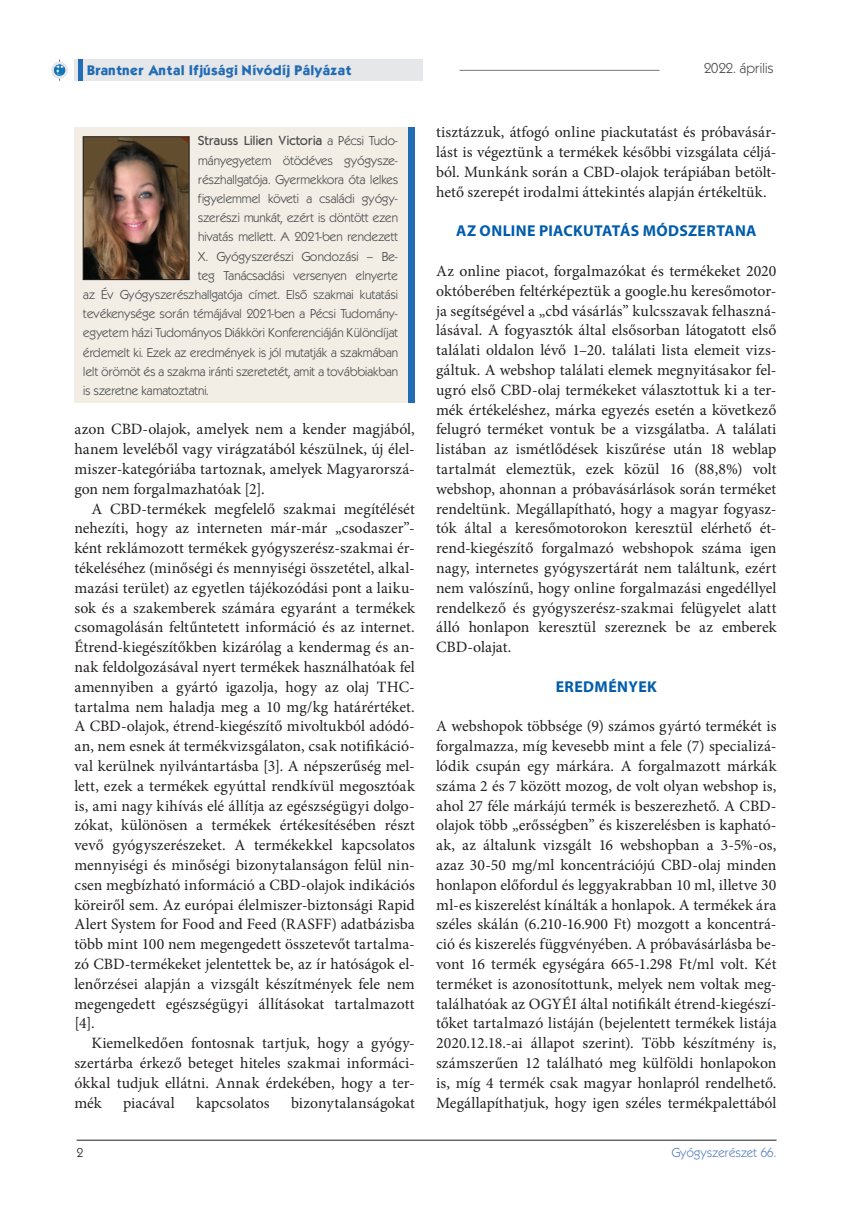
<style>
.page{position:relative;width:851px;height:1212px;background:#fff}
.page>*{position:absolute;margin:0;border:0;box-sizing:border-box;transform-origin:0 0}
.kenyér_tompa{font:15.75px/19.8px "Minion Pro";color:#231f20;text-align:justify}
.kenyér{font:15.75px/19.8px "Minion Pro";letter-spacing:.005em;color:#231f20;text-align:justify}
.alcím_1{font:700 15.75px "Myriad Pro";letter-spacing:.025em;color:#015dab}
.t1{font:15px "Kabel PFL";letter-spacing:.01em;color:#4b4c4d}
.t2{font:13.5px "Kabel PFL";letter-spacing:.005em;color:#4b4c4d}
.t3{font:13.5px "Kabel Md PFL";letter-spacing:.005em;color:#4b4c4d}
.t4{font:13.5px "Kabel PFL";letter-spacing:.01em;color:#5d83c2}
.t5{font:13.5px "Kabel PFL";color:#231f20}
.t6{font:700 12px "Kabel PFL";letter-spacing:.03em;color:#226cb5}
.s1{font-family:"Kabel PFL"}
</style>
<div class="page">
<div style="left:74px;top:60px;width:349px;height:21px;background:#e6e7e9"></div>
<hr style="left:79px;top:60px;width:4px;height:21px;background:#226cb5">
<svg style="left:51px;top:60px;width:17px;height:21px"></svg>
<hr style="left:77px;top:1140px;width:699px;height:1px;background:#231f20">
<hr style="left:459px;top:70px;width:200px;height:1px;background:#76787b">
<div style="left:74px;top:128px;width:341px;height:275px;background:#f2eee6"></div>
<img style="left:85px;top:139px;width:102px;height:139px">
<div style="left:83px;top:137px;width:106px;height:143px;border:1px solid #231f20"></div>
<div style="left:408px;top:128px;width:7px;height:275px;background:#226cb5"></div>
<p class="t6" style="left:87px;top:62px;width:265px">Brantner Antal Ifjúsági Nívódíj Pályázat</p>
<p class="t3" style="left:198px;top:133px;width:201px">Strauss Lilien Victoria <span class="s1">a Pécsi Tudo-</span></p>
<p class="t2" style="left:198px;top:153px;width:201px">mányegyetem ötödéves gyógysze-</p>
<p class="t2" style="left:198px;top:172px;width:201px">részhallgatója. Gyermekkora óta lelkes</p>
<p class="t2" style="left:198px;top:191px;width:201px">figyelemmel követi a családi gyógy-</p>
<p class="t2" style="left:198px;top:210px;width:201px">szerészi munkát, ezért is döntött ezen</p>
<p class="t2" style="left:198px;top:230px;width:201px">hivatás mellett. A 2021-ben rendezett</p>
<p class="t2" style="left:198px;top:249px;width:201px">X. Gyógyszerészi Gondozási – Be-</p>
<p class="t2" style="left:198px;top:268px;width:201px">teg Tanácsadási versenyen elnyerte</p>
<p class="t2" style="left:83px;top:287px;width:316px">az Év Gyógyszerészhallgatója címet. Első szakmai kutatási</p>
<p class="t2" style="left:83px;top:306px;width:316px">tevékenysége során témájával 2021-ben a Pécsi Tudomány-</p>
<p class="t2" style="left:83px;top:326px;width:316px">egyetem házi Tudományos Diákköri Konferenciáján Különdíjat</p>
<p class="t2" style="left:83px;top:345px;width:316px">érdemelt ki. Ezek az eredmények is jól mutatják a szakmában</p>
<p class="t2" style="left:83px;top:364px;width:316px">lelt örömöt és a szakma iránti szeretetét, amit a továbbiakban</p>
<p class="t2" style="left:83px;top:383px;width:127px">is szeretne kamatoztatni.</p>
<p class="kenyér" style="left:74px;top:419px;width:342px">azon CBD-olajok, amelyek nem a kender magjából, hanem leveléből vagy virágzatából készülnek, új élel&shy;miszer-kategóriába tartoznak, amelyek Magyarorszá&shy;gon nem forgalmazhatóak [2].</p>
<p class="kenyér" style="left:74px;top:499px;width:342px;text-indent:17px">A CBD-termékek megfelelő szakmai megítélését nehezíti, hogy az interneten már-már „csodaszer”- ként reklámozott termékek gyógyszerész-szakmai ér&shy;tékeléséhez (minőségi és mennyiségi összetétel, alkal&shy;mazási terület) az egyetlen tájékozódási pont a laiku&shy;sok és a szakemberek számára egyaránt a termékek csomagolásán feltűntetett információ és az internet.<br>Étrend-kiegészítőkben kizárólag a kendermag és an&shy;nak feldolgozásával nyert termékek használhatóak fel amennyiben a gyártó igazolja, hogy az olaj THC&shy;tartalma nem haladja meg a 10 mg/kg határértéket.<br>A CBD-olajok, étrend-kiegészítő mivoltukból adódó&shy;an, nem esnek át termékvizsgálaton, csak notifikáció&shy;val kerülnek nyilvántartásba [3]. A népszerűség mel&shy;lett, ezek a termékek egyúttal rendkívül megosztóak is, ami nagy kihívás elé állítja az egészségügyi dolgo&shy;zókat, különösen a termékek értékesítésében részt vevő gyógyszerészeket. A termékekkel kapcsolatos mennyiségi és minőségi bizonytalanságon felül nin&shy;csen megbízható információ a CBD-olajok indikációs köreiről sem. Az európai élelmiszer-biztonsági Rapid Alert System for Food and Feed (RASFF) adatbázisba több mint 100 nem megengedett összetevőt tartalma&shy;zó CBD-termékeket jelentettek be, az ír hatóságok el&shy;lenőrzései alapján a vizsgált készítmények fele nem megengedett egészségügyi állításokat tartalmazott [4].</p>
<p class="kenyér" style="left:74px;top:1033px;width:342px;text-indent:17px">Kiemelkedően fontosnak tartjuk, hogy a gyógy&shy;szertárba érkező beteget hiteles szakmai informáci&shy;ókkal tudjuk ellátni. Annak érdekében, hogy a ter&shy;mék</p>
<p class="kenyér" style="left:123px;top:1093px;width:53px">piacával</p>
<p class="kenyér" style="left:196px;top:1093px;width:75px">kapcsolatos</p>
<p class="kenyér" style="left:291px;top:1093px;width:125px">bizonytalanságokat</p>
<p class="t1" style="left:703px;top:60px;width:71px">2022. április</p>
<p class="kenyér" style="left:436px;top:122px;width:342px">tisztázzuk, átfogó online piackutatást és próbavásár&shy;lást is végeztünk a termékek későbbi vizsgálata céljá&shy;ból. Munkánk során a CBD-olajok terápiában betölt&shy;hető szerepét irodalmi áttekintés alapján értékeltük.</p>
<p class="alcím_1" style="left:456px;top:222px;width:302px">AZ ONLINE PIACKUTATÁS MÓDSZERTANA</p>
<p class="kenyér_tompa" style="left:436px;top:261px;width:342px">Az online piacot, forgalmazókat és termékeket 2020 októberében feltérképeztük a google.hu keresőmotor&shy;ja segítségével a „cbd vásárlás” kulcsszavak felhaszná&shy;lásával. A fogyasztók által elsősorban látogatott első találati oldalon lévő 1–20. találati lista elemeit vizs&shy;gáltuk. A webshop találati elemek megnyitásakor fel&shy;ugró első CBD-olaj termékeket választottuk ki a ter&shy;mék értékeléshez, márka egyezés esetén a következő felugró terméket vontuk be a vizsgálatba. A találati listában az ismétlődések kiszűrése után 18 weblap tartalmát elemeztük, ezek közül 16 (88,8%) volt webshop, ahonnan a próbavásárlások során terméket rendeltünk. Megállapítható, hogy a magyar fogyasz&shy;tók által a keresőmotorokon keresztül elérhető ét&shy;rend-kiegészítő forgalmazó webshopok száma igen nagy, internetes gyógyszertárát nem találtunk, ezért nem valószínű, hogy online forgalmazási engedéllyel rendelkező és gyógyszerész-szakmai felügyelet alatt álló honlapon keresztül szereznek be az emberek CBD-olajat.</p>
<p class="alcím_1" style="left:555px;top:678px;width:103px">EREDMÉNYEK</p>
<p class="kenyér_tompa" style="left:436px;top:716px;width:342px">A webshopok többsége (9) számos gyártó termékét is forgalmazza, míg kevesebb mint a fele (7) specializá&shy;lódik csupán egy márkára. A forgalmazott márkák száma 2 és 7 között mozog, de volt olyan webshop is, ahol 27 féle márkájú termék is beszerezhető. A CBD&shy;olajok több „erősségben” és kiszerelésben is kapható&shy;ak, az általunk vizsgált 16 webshopban a 3-5%-os, azaz 30-50 mg/ml koncentrációjú CBD-olaj minden honlapon előfordul és leggyakrabban 10 ml, illetve 30 ml-es kiszerelést kínálták a honlapok. A termékek ára széles skálán (6.210-16.900 Ft) mozgott a koncentrá&shy;ció és kiszerelés függvényében. A próbavásárlásba be&shy;vont 16 termék egységára 665-1.298 Ft/ml volt. Két terméket is azonosítottunk, melyek nem voltak meg&shy;találhatóak az OGYÉI által notifikált étrend-kiegészí&shy;tőket tartalmazó listáján (bejelentett termékek listája 2020.12.18.-ai állapot szerint). Több készítmény is, számszerűen 12 található meg külföldi honlapokon is, míg 4 termék csak magyar honlapról rendelhető.<br>Megállapíthatjuk, hogy igen széles termékpalettából</p>
<p class="t5" style="left:77px;top:1145px;width:8px">2</p>
<p class="t4" style="left:671px;top:1145px;width:106px">Gyógyszerészet 66.</p>
</div>
